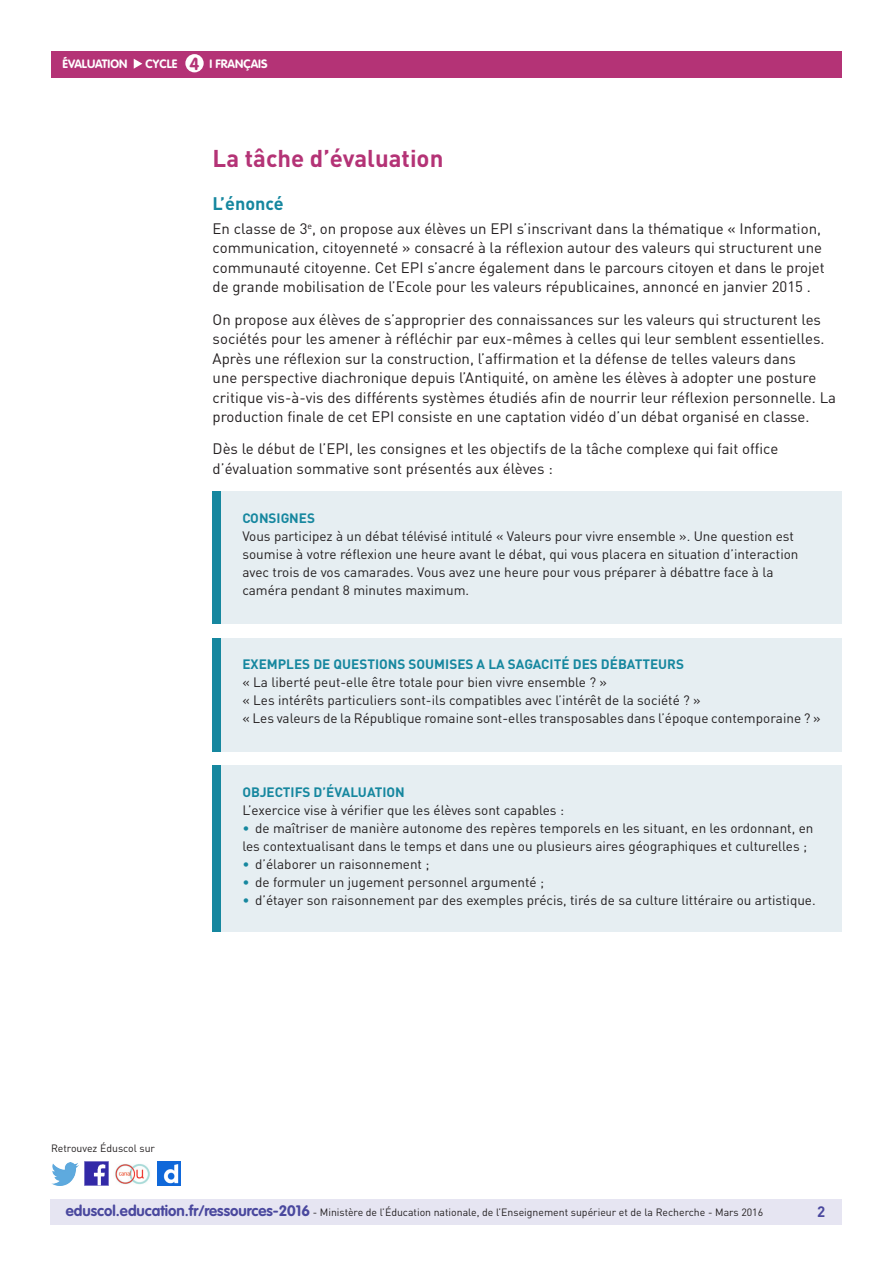
<style>
.page{position:relative;width:893px;height:1263px;background:#fff}
.page>*{position:absolute;margin:0;border:0;box-sizing:border-box;transform-origin:0 0}
._03_Titre_de_niveau{font:700 24px "DIN Pro";color:#b43376}
._04_Titre_de_niveau{font:700 18px "DIN Pro";color:#16879f}
.t1{font:700 17.25px "VAG Rounded Std";color:#b43376}
._06_Texte_courant{font:15px/19.5px "DIN Pro";color:#231f20}
.t2{font:700 15px "DIN Pro";color:#4a489e}
._15_texte_encadré{font:13.5px/18px "DIN Pro";color:#231f20}
._08_Liste_à_puces_ni{font:13.5px/18px "DIN Pro";color:#231f20}
._15_Titre_encadré{font:700 13.5px "DIN Pro";color:#16879f}
.t3{font:700 12px "VAG Rounded Std";color:#fff}
.t4{font:10.5px "DIN Pro";color:#231f20}
.s1{color:#16879f}
.s2{font-family:"VAG Rounded Std";font-weight:700;font-size:15px;color:#4a489e}
</style>
<div class="page">
<div style="left:50px;top:1199px;width:791px;height:26px;background:#e6e5f2"></div>
<div style="left:51px;top:51px;width:791px;height:27px;background:#b43376"></div>
<svg style="left:134px;top:59px;width:8px;height:10px"></svg>
<div style="left:185px;top:54px;width:19px;height:18px;background:#fff;border-radius:50%"></div>
<img style="left:85px;top:1162px;width:23px;height:23px">
<img style="left:51px;top:1163px;width:28px;height:22px">
<img style="left:158px;top:1162px;width:22px;height:23px">
<img style="left:115px;top:1164px;width:35px;height:21px">
<div style="left:213px;top:491px;width:629px;height:132px;background:#e6eef2"></div>
<div style="left:213px;top:491px;width:8px;height:132px;background:#16879f"></div>
<div style="left:213px;top:765px;width:629px;height:167px;background:#e6eef2"></div>
<div style="left:213px;top:765px;width:8px;height:167px;background:#16879f"></div>
<div style="left:213px;top:638px;width:629px;height:113px;background:#e6eef2"></div>
<div style="left:213px;top:638px;width:8px;height:113px;background:#16879f"></div>
<p class="t3" style="left:63px;top:57px;width:66px">ÉVALUATION</p>
<p class="t3" style="left:146px;top:57px;width:33px">CYCLE</p>
<p class="t3" style="left:210px;top:57px;width:60px">I FRANÇAIS</p>
<p class="t1" style="left:190px;top:53px;width:11px">4</p>
<p class="_03_Titre_de_niveau" style="left:213px;top:143px;width:232px">La tâche d’évaluation</p>
<p class="_04_Titre_de_niveau" style="left:213px;top:192px;width:73px">L’énoncé</p>
<p class="_06_Texte_courant" style="left:213px;top:218px;width:614px">En classe de 3<sup>e</sup>, on propose aux élèves un EPI s’inscrivant dans la thématique « Information, communication, citoyenneté » consacré à la réflexion autour des valeurs qui structurent une communauté citoyenne. Cet EPI s’ancre également dans le parcours citoyen et dans le projet de grande mobilisation de l’Ecole pour les valeurs républicaines, annoncé en janvier 2015 .</p>
<p class="_06_Texte_courant" style="left:213px;top:309px;width:625px">On propose aux élèves de s’approprier des connaissances sur les valeurs qui structurent les sociétés pour les amener à réfléchir par eux-mêmes à celles qui leur semblent essentielles.<br>Après une réflexion sur la construction, l’affirmation et la défense de telles valeurs dans<br>une perspective diachronique depuis l’Antiquité, on amène les élèves à adopter une posture critique vis-à-vis des différents systèmes étudiés afin de nourrir leur réflexion personnelle. La production finale de cet EPI consiste en une captation vidéo d’un débat organisé en classe.</p>
<p class="_06_Texte_courant" style="left:213px;top:439px;width:567px">Dès le début de l’EPI, les consignes et les objectifs de la tâche complexe qui fait office d’évaluation sommative sont présentés aux élèves :</p>
<p class="_15_Titre_encadré" style="left:242px;top:509px;width:74px">CONSIGNES</p>
<p class="_15_texte_encadré" style="left:242px;top:527px;width:558px">Vous participez à un débat télévisé intitulé « Valeurs pour vivre ensemble ». Une question est soumise à votre réflexion une heure avant le débat, qui vous placera en situation d’interaction avec trois de vos camarades. Vous avez une heure pour vous préparer à débattre face à la caméra pendant 8 minutes maximum.</p>
<p class="_15_Titre_encadré" style="left:242px;top:656px;width:443px">EXEMPLES DE QUESTIONS SOUMISES A LA SAGACITÉ DES DÉBATTEURS</p>
<p class="_15_texte_encadré" style="left:242px;top:673px;width:366px">« La liberté peut-elle être totale pour bien vivre ensemble ? »</p>
<p class="_15_texte_encadré" style="left:242px;top:691px;width:460px">« Les intérêts particuliers sont-ils compatibles avec l’intérêt de la société ? »</p>
<p class="_15_texte_encadré" style="left:242px;top:709px;width:580px">« Les valeurs de la République romaine sont-elles transposables dans l’époque contemporaine ? »</p>
<p class="_15_Titre_encadré" style="left:242px;top:783px;width:164px">OBJECTIFS D’ÉVALUATION</p>
<p class="_15_texte_encadré" style="left:242px;top:801px;width:323px">L’exercice vise à vérifier que les élèves sont capables :</p>
<p class="_08_Liste_à_puces_ni" style="left:242px;top:819px;width:572px"><span class="s1">•</span> de maîtriser de manière autonome des repères temporels en les situant, en les ordonnant, en les contextualisant dans le temps et dans une ou plusieurs aires géographiques et culturelles ;</p>
<p class="_08_Liste_à_puces_ni" style="left:242px;top:855px;width:189px"><span class="s1">•</span> d’élaborer un raisonnement ;</p>
<p class="_08_Liste_à_puces_ni" style="left:242px;top:873px;width:303px"><span class="s1">•</span> de formuler un jugement personnel argumenté ;</p>
<p class="_08_Liste_à_puces_ni" style="left:242px;top:891px;width:575px"><span class="s1">•</span> d’étayer son raisonnement par des exemples précis, tirés de sa culture littéraire ou artistique.</p>
<p class="t4" style="left:51px;top:1141px;width:106px">Retrouvez Éduscol sur</p>
<p class="t4" style="left:66px;top:1205px;width:699px"><span class="s2">eduscol.education.fr/ressources-2016</span> - Ministère de l’Éducation nationale, de l’Enseignement supérieur et de la Recherche - Mars 2016</p>
<p class="t2" style="left:817px;top:1201px;width:10px">2</p>
</div>
